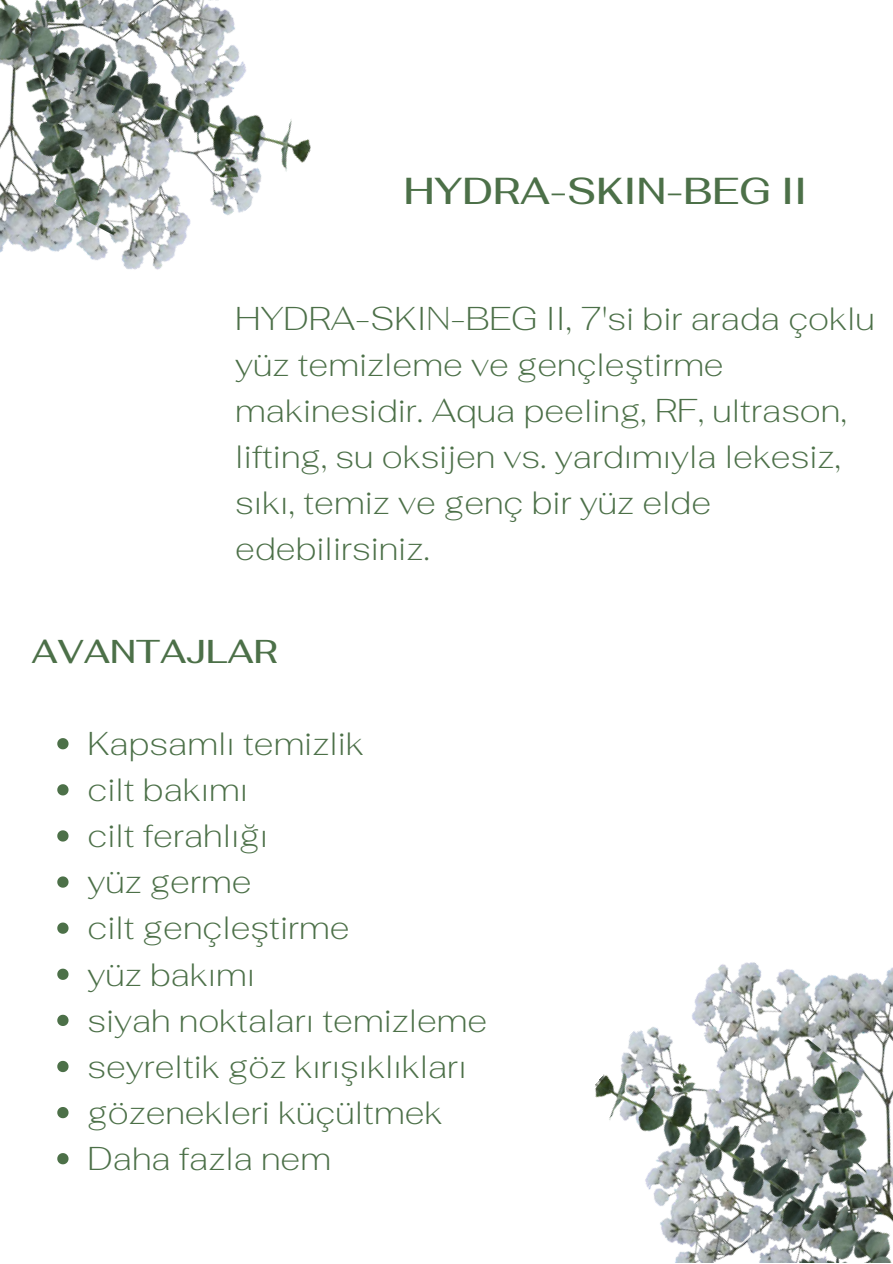
<style>
.page{position:relative;width:893px;height:1264px;background:#fff}
.page>*{position:absolute;margin:0;border:0;box-sizing:border-box;transform-origin:0 0}
.t1{font:500 37.5px "Fahkwang";color:#4c7048}
.t2{font:200 33px/46px "Fahkwang";color:#4c7048}
.t3{font:500 33px "Fahkwang";color:#4c7048}
</style>
<div class="page">
<svg style="left:57px;top:738px;width:11px;height:11px"></svg>
<svg style="left:57px;top:784px;width:11px;height:11px"></svg>
<svg style="left:57px;top:830px;width:11px;height:11px"></svg>
<svg style="left:57px;top:876px;width:11px;height:11px"></svg>
<svg style="left:57px;top:922px;width:11px;height:11px"></svg>
<svg style="left:57px;top:968px;width:11px;height:11px"></svg>
<svg style="left:57px;top:1014px;width:11px;height:12px"></svg>
<svg style="left:57px;top:1060px;width:11px;height:12px"></svg>
<svg style="left:57px;top:1107px;width:11px;height:11px"></svg>
<svg style="left:57px;top:1153px;width:11px;height:11px"></svg>
<img style="left:0;top:0;width:311px;height:270px">
<img style="left:595px;top:962px;width:297px;height:300px">
<p class="t1" style="left:404px;top:159px;width:405px">HYDRA-SKIN-BEG II</p>
<p class="t2" style="left:235px;top:295px;width:641px">HYDRA-SKIN-BEG II, 7'si bir arada çoklu yüz temizleme ve gençleştirme makinesidir. Aqua peeling, RF, ultrason, lifting, su oksijen vs. yardımıyla lekesiz, sıkı, temiz ve genç bir yüz elde edebilirsiniz.</p>
<p class="t3" style="left:31px;top:622px;width:248px">AVANTAJLAR</p>
<p class="t2" style="left:87px;top:720px;width:401px">Kapsamlı temizlik<br>cilt bakımı<br>cilt ferahlığı<br>yüz germe<br>cilt gençleştirme<br>yüz bakımı<br>siyah noktaları temizleme seyreltik göz kırışıklıkları gözenekleri küçültmek<br>Daha fazla nem</p>
</div>
